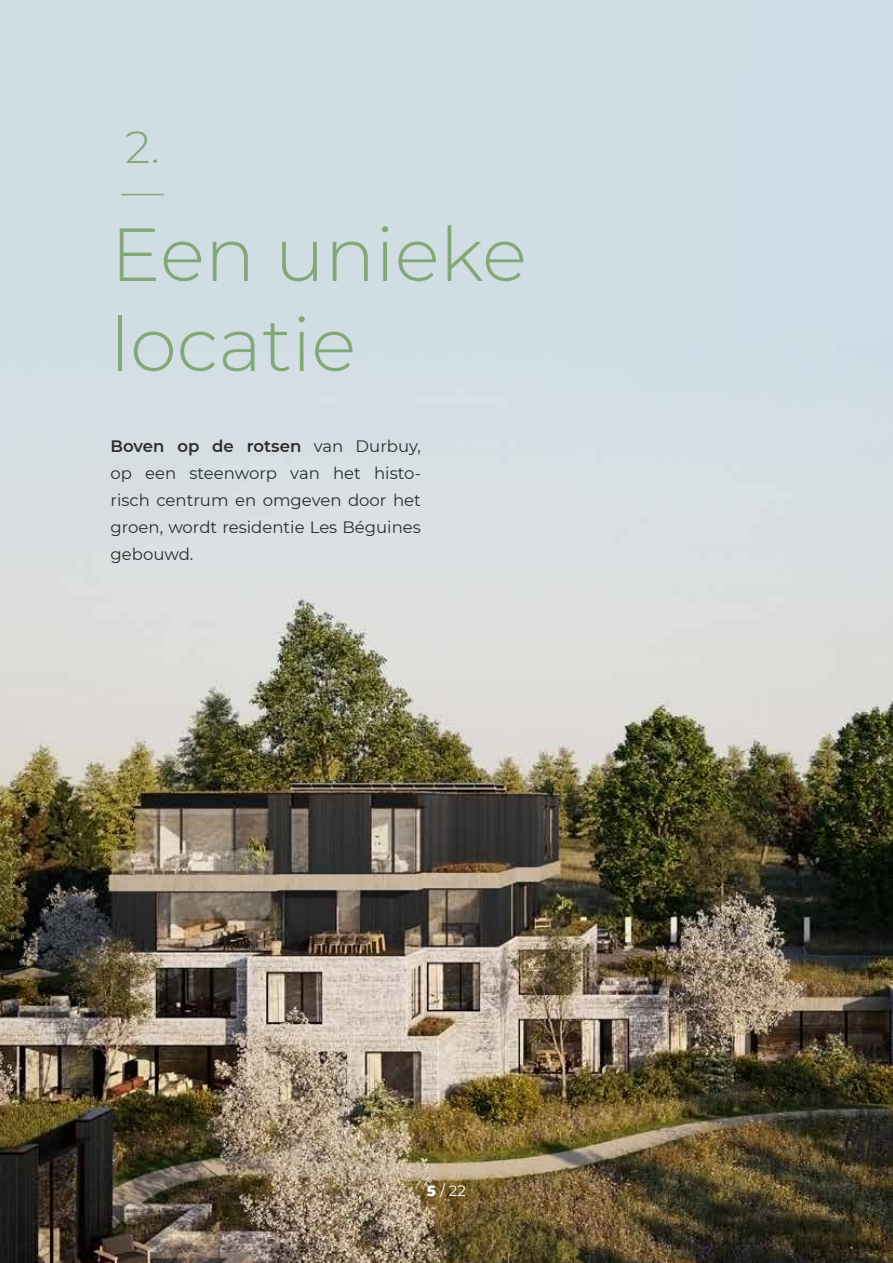
<style>
.page{position:relative;width:893px;height:1263px;background:#fff}
.page>*{position:absolute;margin:0;border:0;box-sizing:border-box;transform-origin:0 0}
.t1{font:300 75px/90px "Montserrat";color:#83a777}
.t2{font:300 45px "Montserrat";color:#83a777}
.t3{font:16.5px/27px "Montserrat";color:#2c2d2d;text-align:justify}
.t4{font:15px "Montserrat";color:#fff}
.s1{font-weight:600;color:#2d2d2d}
.s2{font-weight:800}
</style>
<div class="page">
<img style="left:0;top:0;width:893px;height:1263px">
<hr style="left:121px;top:194px;width:43px;height:1px;background:#83a777">
<h2 class="t2" style="left:125px;top:116px;width:36px">2.</h2>
<h1 class="t1" style="left:111px;top:207px;width:418px">Een unieke locatie</h1>
<p class="t3" style="left:111px;top:432px;width:312px"><span class="s1">Boven op de rotsen</span> van Durbuy, op een steenworp van het histo&shy;risch centrum en omgeven door het groen, wordt residentie Les Béguines gebouwd.</p>
<p class="t4" style="left:427px;top:1180px;width:41px"><span class="s2">5</span> / 22</p>
</div>
